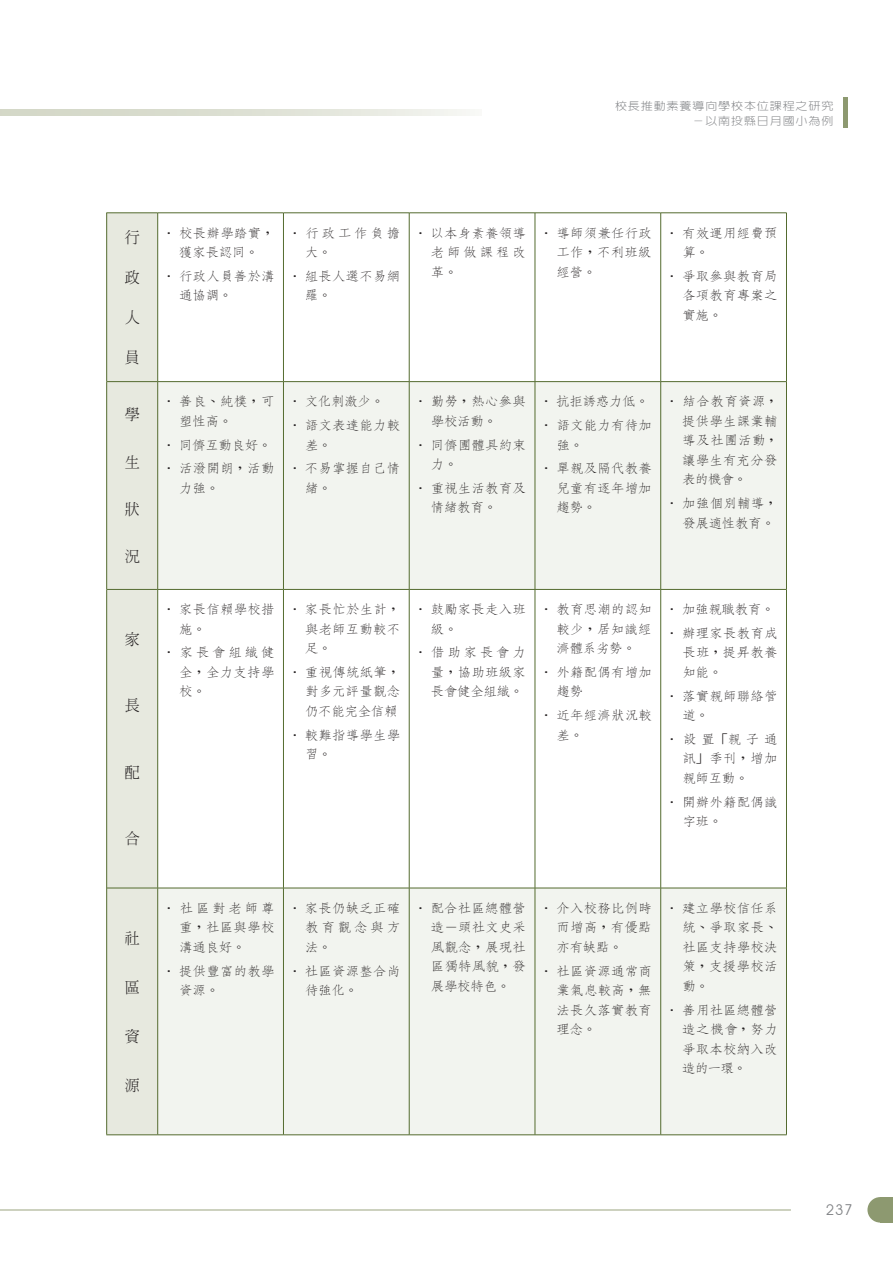
<style>
.page{position:relative;width:893px;height:1263px;background:#fff}
.page>*{position:absolute;margin:0;border:0;box-sizing:border-box;transform-origin:0 0}
.表格內字型{font:300 15px "AR Ming B5";color:#231f20}
.t1{font:15px "Advantage";color:#808285}
.表格內字型-2{font:300 12.9px/19.5px "AR Fang Song B5";letter-spacing:-.04em;color:#231f20;scale:1.11 1}
.t2{font:300 10.8px/14.5px "AR New Hei B5";letter-spacing:.075em;color:#808285;text-align:right;scale:1.11 1}
</style>
<div class="page">
<svg style="left:0;top:110px;width:470px;height:6px;background:#dfe2d6"></svg>
<svg style="left:867px;top:1197px;width:13px;height:25px"></svg>
<div style="left:880px;top:1197px;width:13px;height:25px;background:#8d9970"></div>
<hr style="left:843px;top:97px;width:4px;height:31px;background:#8d9970">
<hr style="left:0;top:1209px;width:791px;height:1px;background:#bec4ac">
<hr style="left:0;top:1210px;width:791px;height:1px;background:#bec4ac">
<div style="left:107px;top:214px;width:50px;height:920px;background:#e7e9df"></div>
<svg style="left:158px;top:382px;width:628px;height:752px;fill:#f2f4ef"></svg>
<hr style="left:106px;top:213px;width:52px;height:1px;background:#546b2f">
<hr style="left:158px;top:213px;width:125px;height:1px;background:#546b2f">
<hr style="left:157px;top:213px;width:1px;height:168px;background:#546b2f">
<hr style="left:283px;top:213px;width:126px;height:1px;background:#546b2f">
<hr style="left:283px;top:213px;width:1px;height:168px;background:#546b2f">
<hr style="left:409px;top:213px;width:126px;height:1px;background:#546b2f">
<hr style="left:409px;top:213px;width:1px;height:168px;background:#546b2f">
<hr style="left:535px;top:213px;width:126px;height:1px;background:#546b2f">
<hr style="left:535px;top:213px;width:1px;height:168px;background:#546b2f">
<hr style="left:661px;top:213px;width:126px;height:1px;background:#546b2f">
<hr style="left:660px;top:213px;width:1px;height:168px;background:#546b2f">
<hr style="left:786px;top:213px;width:1px;height:168px;background:#546b2f">
<hr style="left:106px;top:213px;width:1px;height:169px;background:#546b2f">
<hr style="left:107px;top:381px;width:51px;height:1px;background:#546b2f">
<hr style="left:107px;top:589px;width:51px;height:1px;background:#546b2f">
<hr style="left:157px;top:590px;width:1px;height:298px;background:#546b2f">
<hr style="left:283px;top:590px;width:1px;height:298px;background:#546b2f">
<hr style="left:409px;top:590px;width:1px;height:298px;background:#546b2f">
<hr style="left:535px;top:590px;width:1px;height:298px;background:#546b2f">
<hr style="left:660px;top:590px;width:1px;height:298px;background:#546b2f">
<hr style="left:786px;top:590px;width:1px;height:298px;background:#546b2f">
<hr style="left:107px;top:888px;width:51px;height:1px;background:#546b2f">
<hr style="left:106px;top:382px;width:1px;height:207px;background:#546b2f">
<hr style="left:106px;top:589px;width:1px;height:299px;background:#546b2f">
<hr style="left:106px;top:888px;width:1px;height:246px;background:#546b2f">
<hr style="left:106px;top:1134px;width:52px;height:1px;background:#546b2f">
<hr style="left:158px;top:381px;width:125px;height:1px;background:#546b2f">
<hr style="left:157px;top:382px;width:1px;height:207px;background:#546b2f">
<hr style="left:158px;top:589px;width:125px;height:1px;background:#546b2f">
<hr style="left:283px;top:381px;width:126px;height:1px;background:#546b2f">
<hr style="left:283px;top:382px;width:1px;height:207px;background:#546b2f">
<hr style="left:283px;top:589px;width:126px;height:1px;background:#546b2f">
<hr style="left:409px;top:381px;width:126px;height:1px;background:#546b2f">
<hr style="left:409px;top:382px;width:1px;height:207px;background:#546b2f">
<hr style="left:409px;top:589px;width:126px;height:1px;background:#546b2f">
<hr style="left:535px;top:381px;width:126px;height:1px;background:#546b2f">
<hr style="left:535px;top:382px;width:1px;height:207px;background:#546b2f">
<hr style="left:535px;top:589px;width:126px;height:1px;background:#546b2f">
<hr style="left:661px;top:381px;width:126px;height:1px;background:#546b2f">
<hr style="left:660px;top:382px;width:1px;height:207px;background:#546b2f">
<hr style="left:786px;top:382px;width:1px;height:207px;background:#546b2f">
<hr style="left:661px;top:589px;width:126px;height:1px;background:#546b2f">
<hr style="left:158px;top:888px;width:125px;height:1px;background:#546b2f">
<hr style="left:157px;top:888px;width:1px;height:246px;background:#546b2f">
<hr style="left:158px;top:1134px;width:125px;height:1px;background:#546b2f">
<hr style="left:283px;top:888px;width:126px;height:1px;background:#546b2f">
<hr style="left:283px;top:888px;width:1px;height:246px;background:#546b2f">
<hr style="left:283px;top:1134px;width:126px;height:1px;background:#546b2f">
<hr style="left:409px;top:888px;width:126px;height:1px;background:#546b2f">
<hr style="left:409px;top:888px;width:1px;height:246px;background:#546b2f">
<hr style="left:409px;top:1134px;width:126px;height:1px;background:#546b2f">
<hr style="left:535px;top:888px;width:126px;height:1px;background:#546b2f">
<hr style="left:535px;top:888px;width:1px;height:246px;background:#546b2f">
<hr style="left:535px;top:1134px;width:126px;height:1px;background:#546b2f">
<hr style="left:661px;top:888px;width:126px;height:1px;background:#546b2f">
<hr style="left:660px;top:888px;width:1px;height:246px;background:#546b2f">
<hr style="left:786px;top:888px;width:1px;height:246px;background:#546b2f">
<hr style="left:661px;top:1134px;width:126px;height:1px;background:#546b2f">
<p class="t2" style="left:615px;top:99px;width:198px">校長推動素養導向學校本位課程之研究－以南投縣日月國小為例</p>
<p class="表格內字型" style="left:125px;top:230px;width:16px">行</p>
<p class="表格內字型" style="left:125px;top:270px;width:16px">政</p>
<p class="表格內字型" style="left:125px;top:310px;width:16px">人</p>
<p class="表格內字型" style="left:125px;top:350px;width:15px">員</p>
<p class="表格內字型" style="left:125px;top:407px;width:16px">學</p>
<p class="表格內字型" style="left:125px;top:454px;width:16px">生</p>
<p class="表格內字型" style="left:125px;top:502px;width:16px">狀</p>
<p class="表格內字型" style="left:125px;top:549px;width:16px">況</p>
<p class="表格內字型" style="left:125px;top:632px;width:16px">家</p>
<p class="表格內字型" style="left:125px;top:698px;width:16px">長</p>
<p class="表格內字型" style="left:125px;top:764px;width:16px">配</p>
<p class="表格內字型" style="left:125px;top:830px;width:16px">合</p>
<p class="表格內字型" style="left:125px;top:930px;width:16px">社</p>
<p class="表格內字型" style="left:125px;top:979px;width:16px">區</p>
<p class="表格內字型" style="left:125px;top:1028px;width:16px">資</p>
<p class="表格內字型" style="left:125px;top:1077px;width:16px">源</p>
<p class="表格內字型-2" style="left:162px;top:223px;width:103px;text-align:center">‧ 校長辦學踏實，獲家長認同。</p>
<p class="表格內字型-2" style="left:179px;top:266px;width:88px;text-indent:-17px">‧ 行政人員善於溝通協調。</p>
<p class="表格內字型-2" style="left:305px;top:223px;width:88px;text-indent:-17px">‧行政工作負擔大。</p>
<p class="表格內字型-2" style="left:305px;top:266px;width:88px;text-indent:-17px">‧ 組長人選不易網羅。</p>
<p class="表格內字型-2" style="left:430px;top:223px;width:88px;text-align:justify;text-indent:-17px">‧ 以本身素養領導老師做課程改革。</p>
<p class="表格內字型-2" style="left:556px;top:223px;width:88px;text-align:justify;text-indent:-17px">‧ 導師須兼任行政工作，不利班級經營。</p>
<p class="表格內字型-2" style="left:682px;top:223px;width:88px;text-indent:-17px">‧ 有效運用經費預算。</p>
<p class="表格內字型-2" style="left:682px;top:266px;width:88px;text-align:justify;text-indent:-17px">‧ 爭取參與教育局各項教育專案之實施。</p>
<p class="表格內字型-2" style="left:179px;top:392px;width:88px;text-indent:-17px">‧ 善良、純樸，可塑性高。</p>
<p class="表格內字型-2" style="left:162px;top:435px;width:101px">‧ 同儕互動良好。</p>
<p class="表格內字型-2" style="left:179px;top:459px;width:88px;text-indent:-17px">‧ 活潑開朗，活動力強。</p>
<p class="表格內字型-2" style="left:288px;top:392px;width:89px">‧ 文化刺激少。</p>
<p class="表格內字型-2" style="left:305px;top:415px;width:88px;text-indent:-17px">‧ 語文表達能力較差。</p>
<p class="表格內字型-2" style="left:305px;top:459px;width:88px;text-indent:-17px">‧ 不易掌握自己情緒。</p>
<p class="表格內字型-2" style="left:430px;top:392px;width:88px;text-indent:-17px">‧ 勤勞，熱心參與學校活動。</p>
<p class="表格內字型-2" style="left:430px;top:435px;width:88px;text-indent:-17px">‧ 同儕團體具約束力。</p>
<p class="表格內字型-2" style="left:430px;top:478px;width:88px;text-indent:-17px">‧ 重視生活教育及情緒教育。</p>
<p class="表格內字型-2" style="left:539px;top:392px;width:101px">‧ 抗拒誘惑力低。</p>
<p class="表格內字型-2" style="left:556px;top:415px;width:88px;text-indent:-17px">‧ 語文能力有待加強。</p>
<p class="表格內字型-2" style="left:556px;top:459px;width:88px;text-align:justify;text-indent:-17px">‧ 單親及隔代教養兒童有逐年增加趨勢。</p>
<p class="表格內字型-2" style="left:682px;top:392px;width:89px;text-align:justify;text-indent:-17px">‧ 結合教育資源，提供學生課業輔導及社團活動，讓學生有充分發表的機會。</p>
<p class="表格內字型-2" style="left:665px;top:493px;width:103px;text-align:right">‧ 加強個別輔導，發展適性教育。</p>
<p class="表格內字型-2" style="left:179px;top:599px;width:88px;text-indent:-17px">‧ 家長信賴學校措施。</p>
<p class="表格內字型-2" style="left:179px;top:643px;width:88px;text-align:justify;text-indent:-17px">‧家長會組織健全，全力支持學校。</p>
<p class="表格內字型-2" style="left:305px;top:599px;width:88px;text-align:justify;text-indent:-17px">‧ 家長忙於生計，與老師互動較不足。</p>
<p class="表格內字型-2" style="left:305px;top:662px;width:88px;text-align:justify;text-indent:-17px">‧ 重視傳統紙筆，對多元評量觀念仍不能完全信賴</p>
<p class="表格內字型-2" style="left:305px;top:725px;width:88px;text-indent:-17px">‧ 較難指導學生學習。</p>
<p class="表格內字型-2" style="left:430px;top:599px;width:88px;text-indent:-17px">‧ 鼓勵家長走入班級。</p>
<p class="表格內字型-2" style="left:430px;top:643px;width:88px;text-align:justify;text-indent:-17px">‧借助家長會力量，協助班級家長會健全組織。</p>
<p class="表格內字型-2" style="left:556px;top:599px;width:88px;text-align:justify;text-indent:-17px">‧ 教育思潮的認知較少，居知識經濟體系劣勢。</p>
<p class="表格內字型-2" style="left:556px;top:662px;width:88px;text-indent:-17px">‧ 外籍配偶有增加趨勢</p>
<p class="表格內字型-2" style="left:556px;top:705px;width:88px;text-indent:-17px">‧ 近年經濟狀況較差。</p>
<p class="表格內字型-2" style="left:665px;top:599px;width:101px">‧ 加強親職教育。</p>
<p class="表格內字型-2" style="left:682px;top:623px;width:88px;text-align:justify;text-indent:-17px">‧ 辦理家長教育成長班，提昇教養知能。</p>
<p class="表格內字型-2" style="left:682px;top:686px;width:88px;text-indent:-17px">‧ 落實親師聯絡管道。</p>
<p class="表格內字型-2" style="left:682px;top:729px;width:88px;text-align:justify;text-indent:-17px">‧設置「親子通訊」季刊，增加親師互動。</p>
<p class="表格內字型-2" style="left:682px;top:792px;width:88px;text-indent:-17px">‧ 開辦外籍配偶識字班。</p>
<p class="表格內字型-2" style="left:179px;top:898px;width:88px;text-align:justify;text-indent:-17px">‧社區對老師尊重，社區與學校溝通良好。</p>
<p class="表格內字型-2" style="left:179px;top:961px;width:88px;text-indent:-17px">‧ 提供豐富的教學資源。</p>
<p class="表格內字型-2" style="left:305px;top:898px;width:88px;text-align:justify;text-indent:-17px">‧ 家長仍缺乏正確教育觀念與方法。</p>
<p class="表格內字型-2" style="left:305px;top:961px;width:88px;text-indent:-17px">‧ 社區資源整合尚待強化。</p>
<p class="表格內字型-2" style="left:430px;top:898px;width:88px;text-align:justify;text-indent:-17px">‧ 配合社區總體營造－頭社文史采風觀念，展現社區獨特風貌，發展學校特色。</p>
<p class="表格內字型-2" style="left:556px;top:898px;width:88px;text-align:justify;text-indent:-17px">‧ 介入校務比例時而增高，有優點亦有缺點。</p>
<p class="表格內字型-2" style="left:556px;top:961px;width:88px;text-align:justify;text-indent:-17px">‧ 社區資源通常商業氣息較高，無法長久落實教育理念。</p>
<p class="表格內字型-2" style="left:682px;top:898px;width:88px;text-align:justify;text-indent:-17px">‧ 建立學校信任系統、爭取家長、社區支持學校決策，支援學校活動。</p>
<p class="表格內字型-2" style="left:682px;top:1000px;width:88px;text-align:justify;text-indent:-17px">‧ 善用社區總體營造之機會，努力爭取本校納入改造的一環。</p>
<p class="t1" style="left:826px;top:1201px;width:28px">237</p>
</div>
